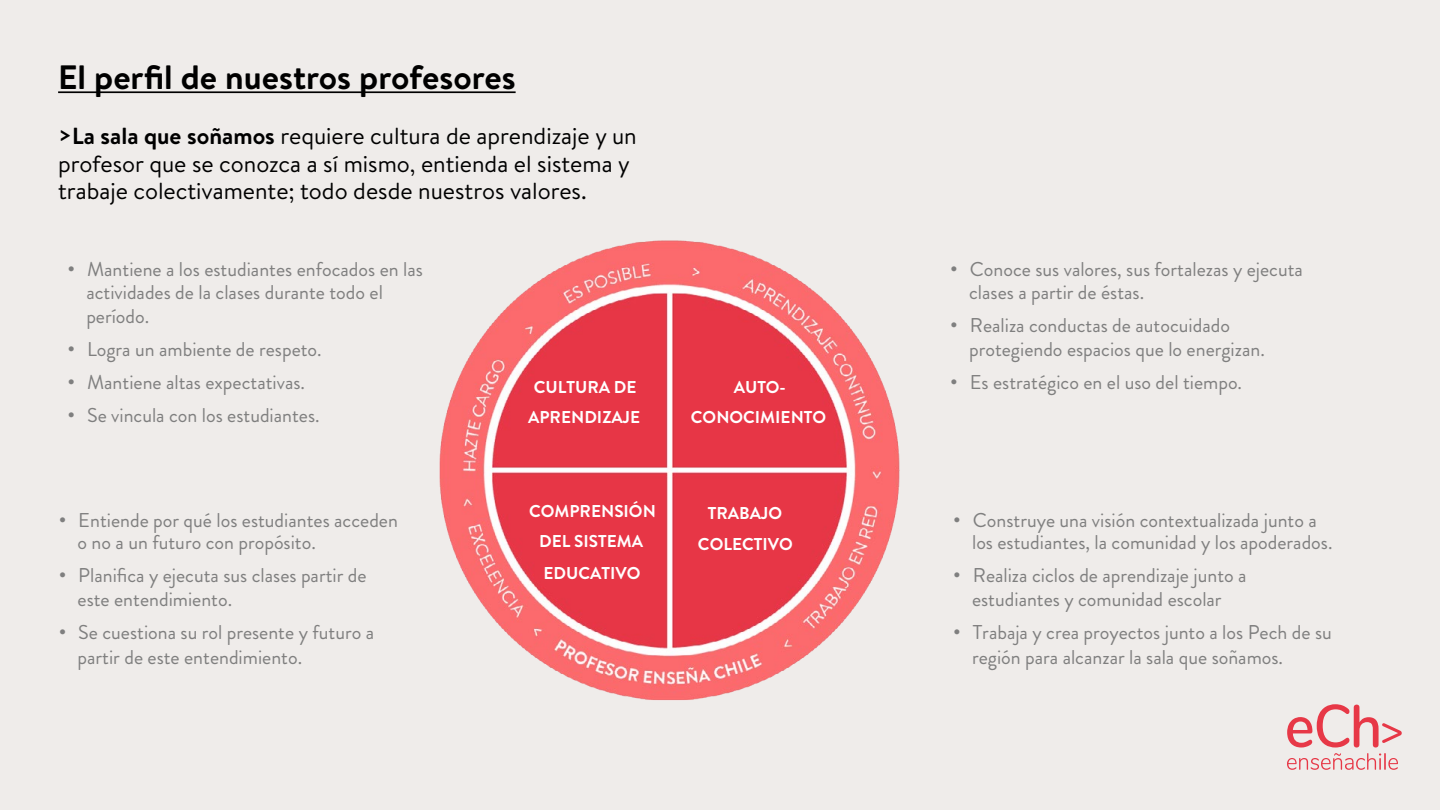
<style>
.page{position:relative;width:1440px;height:810px;background:#efecea}
.page>*{position:absolute;margin:0;border:0;box-sizing:border-box;transform-origin:0 0}
.t1{font:700 33.75px "Brandon Text";color:#000}
.t2{font:23.25px/27.9px "Brandon Text";color:#000}
.t3{font:19.95px/24.2px "Brandon Grotesque";color:#7f7f7f}
.t4{font:700 17.1px/30.2px "Brandon Grotesque";color:#fff;text-align:center}
.s1{font-weight:700}
.s2{font-family:"Arial"}
</style>
<div class="page">
<hr style="left:58px;top:91px;width:458px;height:2px;background:#000">
<img style="left:439px;top:240px;width:461px;height:461px">
<svg style="left:1287px;top:704px;width:115px;height:66px"></svg>
<h1 class="t1" style="left:58px;top:54px;width:459px">El perfil de nuestros profesores</h1>
<p class="t2" style="left:58px;top:121px;width:580px"><span class="s1">&gt;La sala que soñamos</span> requiere cultura de aprendizaje y un profesor que se conozca a sí mismo, entienda el sistema y trabaje colectivamente; todo desde nuestros valores.</p>
<p class="t3" style="left:86px;top:258px;width:338px;line-height:23.5px;text-indent:-19px"><span class="s2">•</span> Mantiene a los estudiantes enfocados en las actividades de la clases durante todo el período.</p>
<p class="t3" style="left:68px;top:337px;width:255px"><span class="s2">•</span> Logra un ambiente de respeto.</p>
<p class="t3" style="left:68px;top:370px;width:239px"><span class="s2">•</span> Mantiene altas expectativas.</p>
<p class="t3" style="left:68px;top:403px;width:253px"><span class="s2">•</span> Se vincula con los estudiantes.</p>
<p class="t3" style="left:78px;top:509px;width:322px;line-height:22.8px;text-indent:-19px"><span class="s2">•</span> Entiende por qué los estudiantes acceden o no a un futuro con propósito.</p>
<p class="t3" style="left:78px;top:564px;width:291px;text-indent:-19px"><span class="s2">•</span> Planifica y ejecuta sus clases partir de este entendimiento.</p>
<p class="t3" style="left:78px;top:621px;width:298px;text-indent:-19px"><span class="s2">•</span> Se cuestiona su rol presente y futuro a partir de este entendimiento.</p>
<p class="t4" style="left:528px;top:372px;width:113px">CULTURA DE<br>APRENDIZAJE</p>
<p class="t4" style="left:529px;top:496px;width:128px;line-height:30.8px">COMPRENSIÓN<br>DEL SISTEMA<br>EDUCATIVO</p>
<p class="t4" style="left:691px;top:372px;width:137px">AUTO-<br>CONOCIMIENTO</p>
<p class="t4" style="left:698px;top:499px;width:96px">TRABAJO<br>COLECTIVO</p>
<p class="t3" style="left:969px;top:258px;width:335px;line-height:22.8px;text-indent:-19px"><span class="s2">•</span> Conoce sus valores, sus fortalezas y ejecuta clases a partir de éstas.</p>
<p class="t3" style="left:969px;top:313px;width:297px;text-indent:-19px"><span class="s2">•</span> Realiza conductas de autocuidado protegiendo espacios que lo energizan.</p>
<p class="t3" style="left:951px;top:370px;width:293px"><span class="s2">•</span> Es estratégico en el uso del tiempo.</p>
<p class="t3" style="left:972px;top:509px;width:362px;line-height:22.8px;text-indent:-19px"><span class="s2">•</span> Construye una visión contextualizada junto a los estudiantes, la comunidad y los apoderados.</p>
<p class="t3" style="left:954px;top:564px;width:295px;text-align:center"><span class="s2">•</span> Realiza ciclos de aprendizaje junto a estudiantes y comunidad escolar</p>
<p class="t3" style="left:972px;top:621px;width:361px;text-indent:-19px"><span class="s2">•</span> Trabaja y crea proyectos junto a los Pech de su región para alcanzar la sala que soñamos.</p>
</div>
